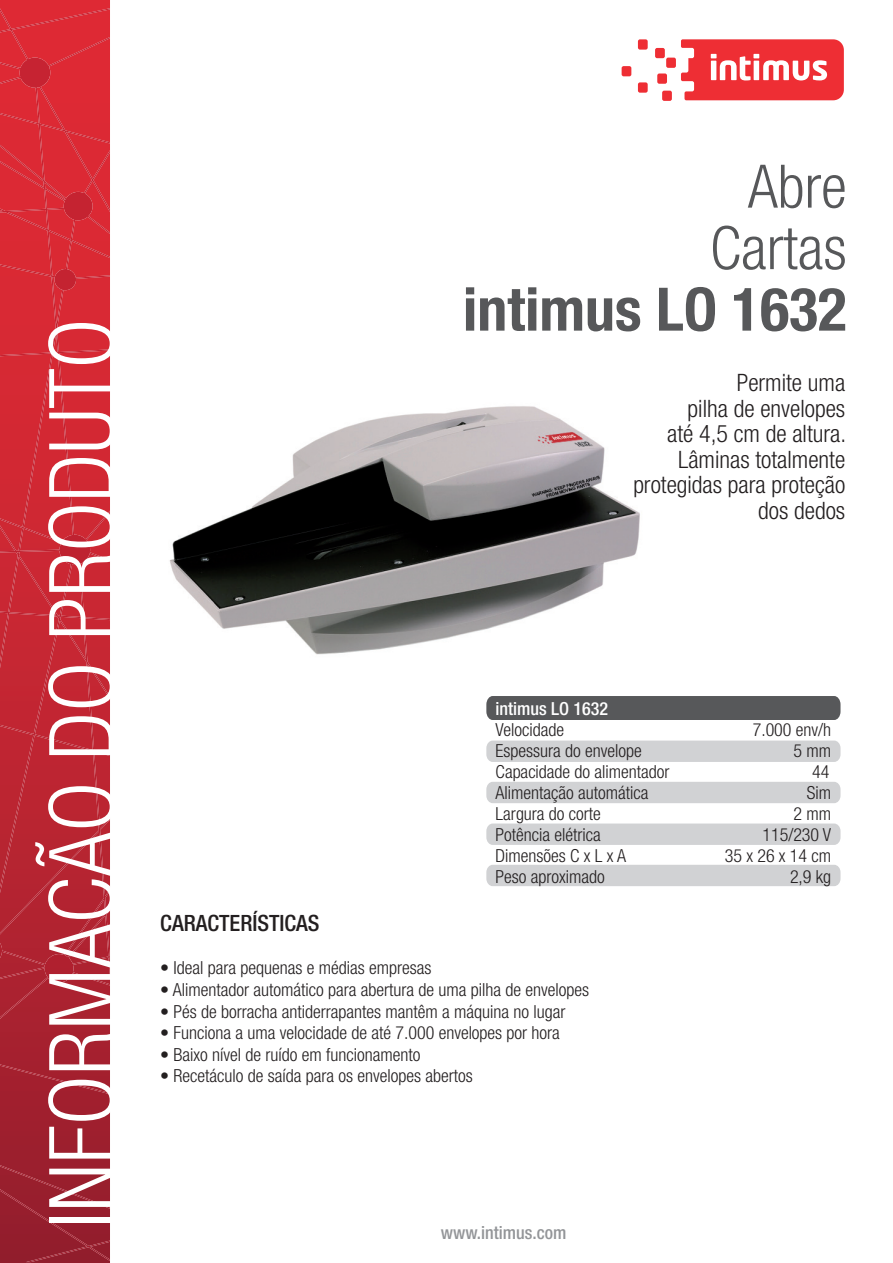
<style>
.page{position:relative;width:893px;height:1263px;background:#fff}
.page>*{position:absolute;margin:0;border:0;box-sizing:border-box;transform-origin:0 0}
.t1{font:300 condensed 90px "Helvetica Neue LT Std";color:#fff}
.t2{font:700 condensed 60px "Helvetica Neue LT Std";color:#57585a}
.t3{font:300 condensed 60px/61.5px "Helvetica Neue LT Std";color:#57585a;text-align:right}
.t4{font:300 condensed 24px/25.5px "Helvetica Neue LT Std";color:#231f20;text-align:right}
.t5{font:500 condensed 22.5px "Helvetica Neue LT Std";color:#231f20}
.t6{font:300 condensed 18px "Helvetica Neue LT Std";color:#231f20}
.t7{font:500 condensed 18px "Helvetica Neue LT Std";color:#939598}
.t8{font:500 condensed 18px "Helvetica Neue LT Std";color:#fff}
</style>
<div class="page">
<div style="left:638px;top:39px;width:10px;height:11px;background:#ee2e34;border-radius:2px"></div>
<div style="left:638px;top:82px;width:10px;height:11px;background:#ee2e34;border-radius:2px"></div>
<div style="left:622px;top:66px;width:9px;height:10px;background:#ee2e34;border-radius:2px"></div>
<div style="left:657px;top:74px;width:10px;height:10px;background:#ee2e34;border-radius:2px"></div>
<div style="left:662px;top:91px;width:10px;height:10px;background:#ee2e34;border-radius:2px"></div>
<div style="left:666px;top:58px;width:10px;height:10px;background:#ee2e34;border-radius:2px"></div>
<div style="left:655px;top:48px;width:10px;height:10px;background:#ee2e34;border-radius:2px"></div>
<svg style="left:681px;top:39px;width:163px;height:61px"></svg>
<img style="left:169px;top:406px;width:471px;height:249px">
<svg style="left:0;top:0;width:110px;height:1263px;background:#9f202e"></svg>
<svg style="left:0;top:8px;width:110px;height:1011px;background:#ca2935"></svg>
<div style="left:486px;top:740px;width:354px;height:22px;background:#d1d2d4"></div>
<div style="left:486px;top:782px;width:354px;height:21px;background:#d1d2d4"></div>
<div style="left:486px;top:823px;width:354px;height:22px;background:#d1d2d4"></div>
<div style="left:486px;top:865px;width:354px;height:21px;background:#d1d2d4"></div>
<div style="left:486px;top:696px;width:354px;height:24px;background:#57585a"></div>
<h1 class="t1" style="left:30px;top:1228px;width:911px;rotate:-90deg">INFORMAÇÃO DO PRODUTO</h1>
<h2 class="t3" style="left:710px;top:155px;width:138px">Abre<br>Cartas</h2>
<h2 class="t2" style="left:463px;top:273px;width:385px">intimus LO 1632</h2>
<h3 class="t4" style="left:633px;top:370px;width:214px">Permite uma<br>pilha de envelopes<br>até 4,5 cm de altura.<br>Lâminas totalmente protegidas para proteção dos dedos</h3>
<p class="t8" style="left:496px;top:697px;width:114px">intimus LO 1632</p>
<p class="t6" style="left:496px;top:719px;width:70px">Velocidade</p>
<p class="t6" style="left:753px;top:719px;width:80px">7.000 env/h</p>
<p class="t6" style="left:496px;top:740px;width:148px">Espessura do envelope</p>
<p class="t6" style="left:794px;top:740px;width:39px">5 mm</p>
<p class="t6" style="left:496px;top:761px;width:175px">Capacidade do alimentador</p>
<p class="t6" style="left:812px;top:761px;width:19px">44</p>
<p class="t6" style="left:496px;top:782px;width:154px">Alimentação automática</p>
<p class="t6" style="left:807px;top:782px;width:26px">Sim</p>
<p class="t6" style="left:496px;top:803px;width:107px">Largura do corte</p>
<p class="t6" style="left:794px;top:803px;width:39px">2 mm</p>
<p class="t6" style="left:496px;top:824px;width:107px">Potência elétrica</p>
<p class="t6" style="left:762px;top:824px;width:70px">115/230 V</p>
<p class="t6" style="left:496px;top:845px;width:132px">Dimensões C x L x A</p>
<p class="t6" style="left:725px;top:845px;width:108px">35 x 26 x 14 cm</p>
<p class="t6" style="left:496px;top:866px;width:111px">Peso aproximado</p>
<p class="t6" style="left:790px;top:866px;width:43px">2,9 kg</p>
<p class="t5" style="left:160px;top:910px;width:161px">CARACTERÍSTICAS</p>
<p class="t6" style="left:160px;top:958px;width:273px">• Ideal para pequenas e médias empresas</p>
<p class="t6" style="left:160px;top:979px;width:430px">• Alimentador automático para abertura de uma pilha de envelopes</p>
<p class="t6" style="left:160px;top:1001px;width:407px">• Pés de borracha antiderrapantes mantêm a máquina no lugar</p>
<p class="t6" style="left:160px;top:1022px;width:401px">• Funciona a uma velocidade de até 7.000 envelopes por hora</p>
<p class="t6" style="left:160px;top:1044px;width:262px">• Baixo nível de ruído em funcionamento</p>
<p class="t6" style="left:160px;top:1066px;width:314px">• Recetáculo de saída para os envelopes abertos</p>
<p class="t7" style="left:441px;top:1222px;width:127px">www.intimus.com</p>
</div>
